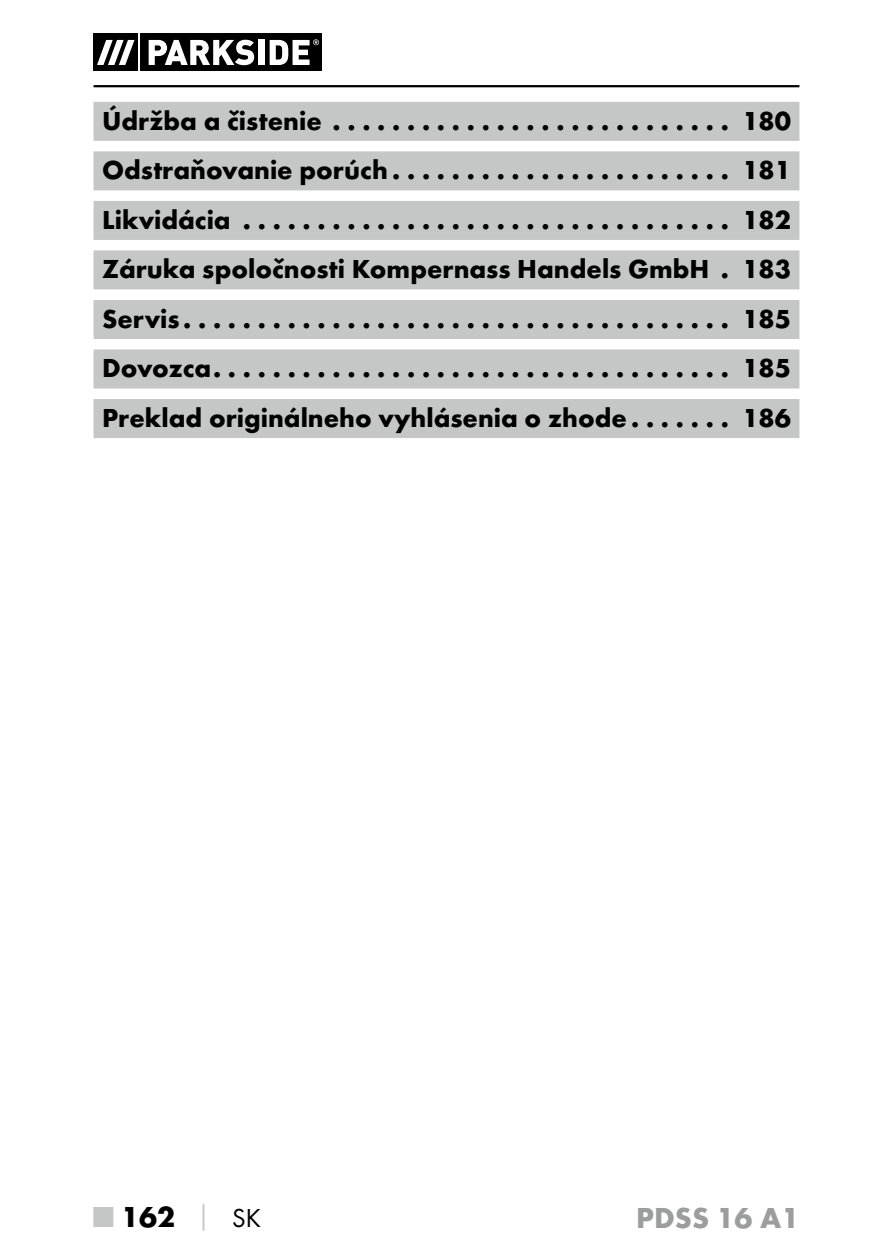
<style>
.page{position:relative;width:893px;height:1259px;background:#fff}
.page>*{position:absolute;margin:0;border:0;box-sizing:border-box;transform-origin:0 0}
.t1{font:700 30px "Futura";color:#9c9d9d}
.t2{font:700 30px "Futura";color:#000}
.t3{font:700 27px/49.5px "Futura";color:#000;text-align:justify}
.s1{color:#c5c6c6}
.s2{font-size:27px;color:#c5c6c6}
.s3{font-family:"Futura Boo";font-weight:400;font-size:27px}
</style>
<div class="page">
<hr style="left:94px;top:85px;width:705px;height:2px;background:#000">
<div style="left:94px;top:34px;width:44px;height:37px;background:#000"></div>
<div style="left:141px;top:34px;width:181px;height:37px;background:#000"></div>
<svg style="left:97px;top:40px;width:37px;height:25px"></svg>
<svg style="left:149px;top:40px;width:105px;height:25px"></svg>
<div style="left:258px;top:40px;width:6px;height:25px;background:#fff"></div>
<svg style="left:270px;top:39px;width:49px;height:26px"></svg>
<div style="left:94px;top:102px;width:705px;height:39px;background:#c5c6c6"></div>
<div style="left:94px;top:151px;width:705px;height:39px;background:#c5c6c6"></div>
<div style="left:94px;top:201px;width:705px;height:39px;background:#c5c6c6"></div>
<div style="left:94px;top:250px;width:705px;height:39px;background:#c5c6c6"></div>
<div style="left:94px;top:300px;width:705px;height:39px;background:#c5c6c6"></div>
<div style="left:94px;top:349px;width:705px;height:39px;background:#c5c6c6"></div>
<div style="left:94px;top:399px;width:705px;height:39px;background:#c5c6c6"></div>
<p class="t3" style="left:102px;top:96px;width:690px">Údržba a čistenie . . . . . . . . . . . . . . . . . . . . . . . . . . . 180<br>Odstraňovanie porúch . . . . . . . . . . . . . . . . . . . . . . . 181<br>Likvidácia . . . . . . . . . . . . . . . . . . . . . . . . . . . . . . . . . 182<br>Záruka spoločnosti Kompernass -Handels -GmbH . 183<br>Servis . . . . . . . . . . . . . . . . . . . . . . . . . . . . . . . . . . . . . 185<br>Dovozca . . . . . . . . . . . . . . . . . . . . . . . . . . . . . . . . . . . 185<br>Preklad originálneho vyhlásenia o zhode . . . . . . . 186</p>
<p class="t2" style="left:94px;top:1198px;width:169px"><span class="s1">■</span> 162 <span class="s2">│</span> <span class="s3">SK</span></p>
<p class="t1" style="left:636px;top:1199px;width:165px">PDSS 16 A1</p>
</div>
